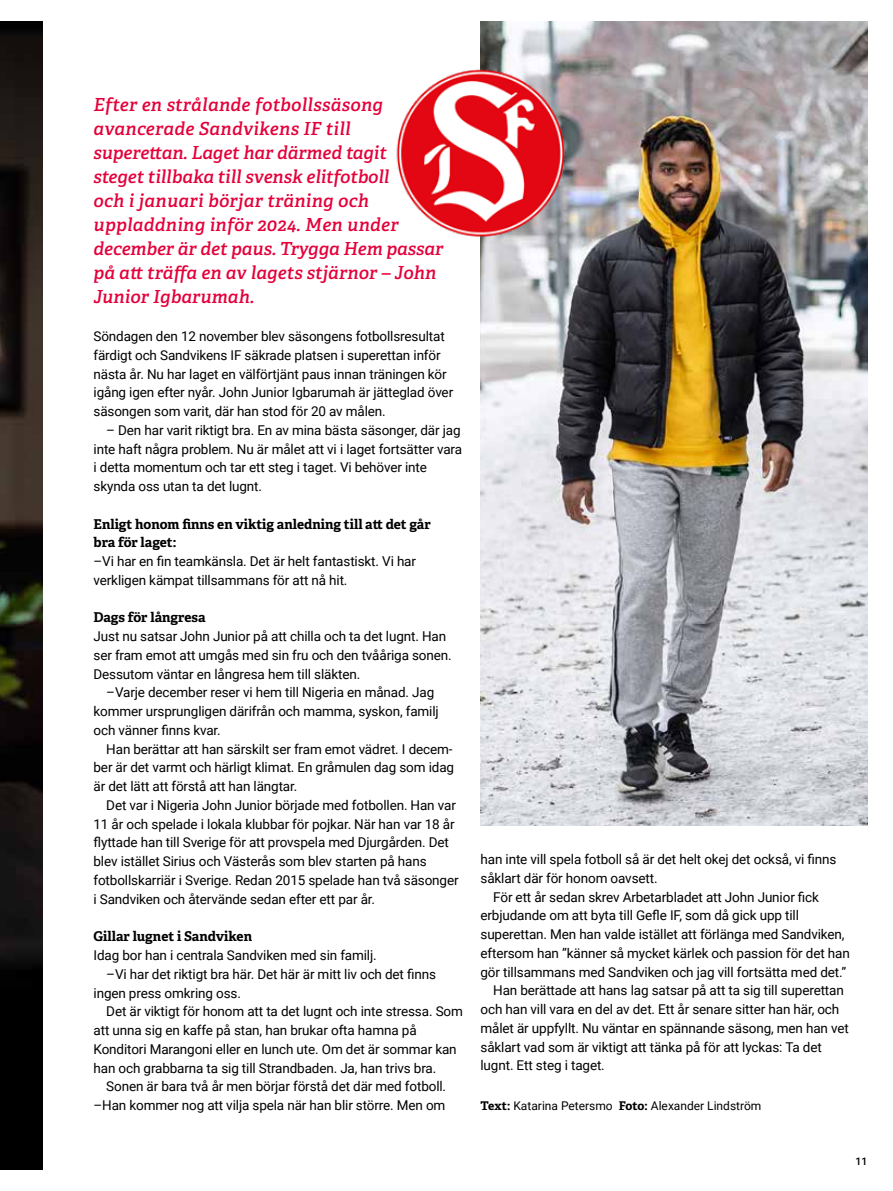
<style>
.page{position:relative;width:893px;height:1191px;background:#fff}
.page>*{position:absolute;margin:0;border:0;box-sizing:border-box;transform-origin:0 0}
.t1{font:italic 600 18px/24px "Adelle";letter-spacing:.01em;color:#e4003a}
.t2{font:13.5px/18.8px "Roboto";letter-spacing:-.01em;color:#000}
.t3{font:700 13.5px/18.8px "Adelle";color:#000}
.t4{font:12px "Roboto";color:#000}
.t5{font:500 10.5px "Roboto";color:#000}
.s1{font-family:"Adelle";font-weight:700}
</style>
<div class="page">
<img style="left:0;top:21px;width:43px;height:1148px">
<img style="left:480px;top:21px;width:387px;height:804px">
<img style="left:396px;top:68px;width:176px;height:170px">
<p class="t1" style="left:94px;top:93px;width:351px">Efter en strålande fotbollssäsong avancerade Sandvikens IF till superettan. Laget har därmed tagit<br>steget tillbaka till svensk elitfotboll<br>och i januari börjar träning och uppladdning inför 2024. Men under december är det paus. Trygga Hem passar på att träffa en av lagets stjärnor – John Junior Igbarumah.</p>
<p class="t2" style="left:94px;top:326px;width:361px">Söndagen den 12 november blev säsongens fotbollsresultat färdigt och Sandvikens IF säkrade platsen i superettan inför nästa år. Nu har laget en välförtjänt paus innan träningen kör igång igen efter nyår. John Junior Igbarumah är jätteglad över säsongen som varit, där han stod för 20 av målen.</p>
<p class="t2" style="left:94px;top:420px;width:370px;text-indent:13px">– Den har varit riktigt bra. En av mina bästa säsonger, där jag inte haft några problem. Nu är målet att vi i laget fortsätter vara i detta momentum och tar ett steg i taget. Vi behöver inte skynda oss utan ta det lugnt.</p>
<p class="t3" style="left:94px;top:514px;width:339px">Enligt honom finns en viktig anledning till att det går bra för laget:</p>
<p class="t2" style="left:94px;top:551px;width:324px">–Vi har en fin teamkänsla. Det är helt fantastiskt. Vi har verkligen kämpat tillsammans för att nå hit.</p>
<p class="t3" style="left:94px;top:608px;width:114px">Dags för långresa</p>
<p class="t2" style="left:94px;top:626px;width:360px">Just nu satsar John Junior på att chilla och ta det lugnt. Han ser fram emot att umgås med sin fru och den tvååriga sonen.<br>Dessutom väntar en långresa hem till släkten.</p>
<p class="t2" style="left:94px;top:682px;width:347px;text-indent:13px">–Varje december reser vi hem till Nigeria en månad. Jag kommer ursprungligen därifrån och mamma, syskon, familj och vänner finns kvar.</p>
<p class="t2" style="left:94px;top:739px;width:362px;text-indent:13px">Han berättar att han särskilt ser fram emot vädret. I decem&shy;ber är det varmt och härligt klimat. En gråmulen dag som idag är det lätt att förstå att han längtar.</p>
<p class="t2" style="left:94px;top:795px;width:367px;text-indent:13px">Det var i Nigeria John Junior började med fotbollen. Han var 11 år och spelade i lokala klubbar för pojkar. När han var 18 år flyttade han till Sverige för att provspela med Djurgården. Det blev istället Sirius och Västerås som blev starten på hans fotbollskarriär i Sverige. Redan 2015 spelade han två säsonger i Sandviken och återvände sedan efter ett par år.</p>
<p class="t3" style="left:94px;top:927px;width:160px">Gillar lugnet i Sandviken</p>
<p class="t2" style="left:94px;top:945px;width:285px">Idag bor han i centrala Sandviken med sin familj.</p>
<p class="t2" style="left:106px;top:964px;width:331px">–Vi har det riktigt bra här. Det här är mitt liv och det finns</p>
<p class="t2" style="left:94px;top:983px;width:149px">ingen press omkring oss.</p>
<p class="t2" style="left:106px;top:1001px;width:358px">Det är viktigt för honom att ta det lugnt och inte stressa. Som</p>
<p class="t2" style="left:94px;top:1020px;width:325px">att unna sig en kaffe på stan, han brukar ofta hamna på</p>
<p class="t2" style="left:94px;top:1039px;width:365px">Konditori Marangoni eller en lunch ute. Om det är sommar kan</p>
<p class="t2" style="left:94px;top:1058px;width:344px">han och grabbarna ta sig till Strandbaden. Ja, han trivs bra.</p>
<p class="t2" style="left:106px;top:1076px;width:341px">Sonen är bara två år men börjar förstå det där med fotboll.</p>
<p class="t2" style="left:94px;top:1095px;width:353px">–Han kommer nog att vilja spela när han blir större. Men om</p>
<p class="t2" style="left:480px;top:849px;width:357px">han inte vill spela fotboll så är det helt okej det också, vi finns såklart där för honom oavsett.</p>
<p class="t2" style="left:493px;top:887px;width:327px">För ett år sedan skrev Arbetarbladet att John Junior fick</p>
<p class="t2" style="left:480px;top:905px;width:320px">erbjudande om att byta till Gefle IF, som då gick upp till</p>
<p class="t2" style="left:480px;top:924px;width:365px">superettan. Men han valde istället att förlänga med Sandviken,</p>
<p class="t2" style="left:480px;top:943px;width:371px">eftersom han ”känner så mycket kärlek och passion för det han</p>
<p class="t2" style="left:480px;top:962px;width:367px">gör tillsammans med Sandviken och jag vill fortsätta med det.”</p>
<p class="t2" style="left:493px;top:980px;width:352px">Han berättade att hans lag satsar på att ta sig till superettan</p>
<p class="t2" style="left:480px;top:999px;width:360px">och han vill vara en del av det. Ett år senare sitter han här, och</p>
<p class="t2" style="left:480px;top:1018px;width:370px">målet är uppfyllt. Nu väntar en spännande säsong, men han vet</p>
<p class="t2" style="left:480px;top:1037px;width:343px">såklart vad som är viktigt att tänka på för att lyckas: Ta det</p>
<p class="t2" style="left:480px;top:1055px;width:126px">lugnt. Ett steg i taget.</p>
<p class="t4" style="left:480px;top:1097px;width:282px"><span class="s1">Text:</span> Katarina Petersmo <span class="s1">Foto:</span> Alexander Lindström</p>
<p class="t5" style="left:855px;top:1153px;width:13px">11</p>
</div>
